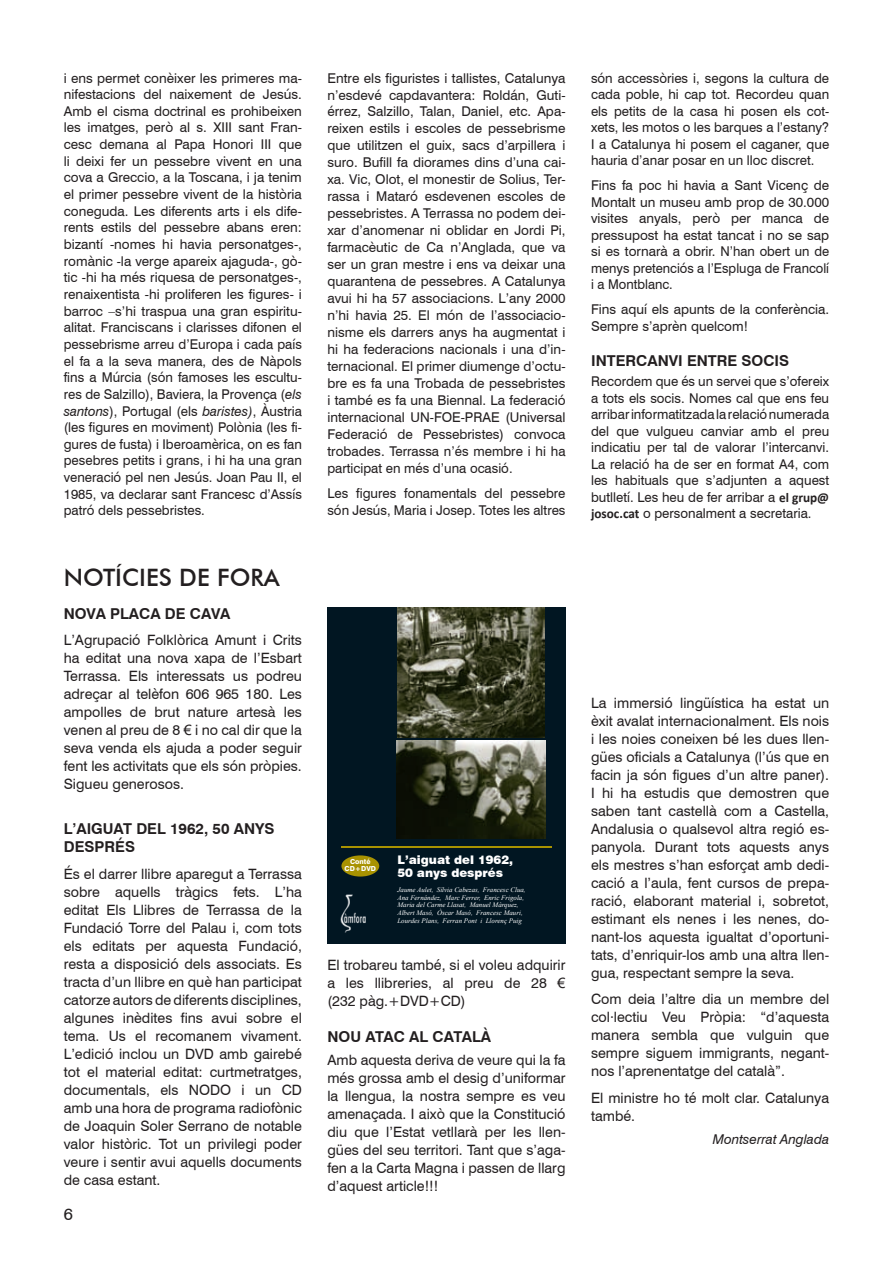
<style>
.page{position:relative;width:893px;height:1263px;background:#fff}
.page>*{position:absolute;margin:0;border:0;box-sizing:border-box;transform-origin:0 0}
.t1{font:500 24px "Futura BT";color:#231f20}
.t2{font:16.5px "Swiss 721 BT";color:#231f20}
.t3{font:700 15px/18px "Swiss 721 BT";color:#231f20}
.t4{font:14.25px/18px "Swiss 721 BT";color:#231f20;text-align:justify}
.t5{font:13.5px/16.6px "Swiss 721 BT";color:#231f20;text-align:justify}
.t6{font:italic 13.5px "Swiss 721 BT";color:#231f20}
.t7{font:900 11.85px/12.9px "Swiss 721 BT";color:#fff}
.t8{font:italic 6.9px/7.6px "Times New Roman";color:#fff}
.t9{font:800 6.9px/7.4px "Swiss 721 BT";color:#fff;text-align:center}
.s1{font-style:italic}
.s2{font-family:"Arial"}
.s3{font-family:"Calibri";font-weight:700}
</style>
<div class="page">
<div style="left:327px;top:607px;width:239px;height:337px;background:#011622"></div>
<hr style="left:341px;top:846px;width:211px;height:1px;background:#a89201">
<img style="left:341px;top:894px;width:25px;height:39px">
<img style="left:397px;top:740px;width:148px;height:99px">
<img style="left:397px;top:607px;width:148px;height:131px">
<div style="left:341px;top:855px;width:38px;height:21px;background:#a89201;border-radius:50%"></div>
<p class="t5" style="left:64px;top:69px;width:240px">i ens permet conèixer les primeres ma&shy;nifestacions del naixement de Jesús.<br>Amb el cisma doctrinal es prohibeixen les imatges, però al s. XIII sant Fran&shy;cesc demana al Papa Honori III que li deixi fer un pessebre vivent en una cova a Greccio, a la Toscana, i ja tenim el primer pessebre vivent de la història coneguda. Les diferents arts i els dife&shy;rents estils del pessebre abans eren: bizantí -nomes hi havia personatges-, romànic -la verge apareix ajaguda-, gò&shy;tic -hi ha més riquesa de personatges-, renaixentista -hi proliferen les figures- i barroc –s’hi traspua una gran espiritu&shy;alitat. Franciscans i clarisses difonen el pessebrisme arreu d’Europa i cada país el fa a la seva manera, des de Nàpols fins a Múrcia (són famoses les escultu&shy;res de Salzillo), Baviera, la Provença (<span class="s1">els santons</span>), Portugal (els <span class="s1">baristes)</span>, Àustria (les figures en moviment) Polònia (les fi&shy;gures de fusta) i Iberoamèrica, on es fan pesebres petits i grans, i hi ha una gran veneració pel nen Jesús. Joan Pau II, el 1985, va declarar sant Francesc d’Assís patró dels pessebristes.</p>
<p class="t5" style="left:327px;top:69px;width:240px">Entre els figuristes i tallistes, Catalunya n’esdevé capdavantera: Roldán, Guti&shy;érrez, Salzillo, Talan, Daniel, etc. Apa&shy;reixen estils i escoles de pessebrisme que utilitzen el guix, sacs d’arpillera i suro. Bufill fa diorames dins d’una cai&shy;xa. Vic, Olot, el monestir de Solius, Ter&shy;rassa i Mataró esdevenen escoles de pessebristes. A Terrassa no podem dei&shy;xar d’anomenar ni oblidar en Jordi Pi, farmacèutic de Ca n’Anglada, que va ser un gran mestre i ens va deixar una quarantena de pessebres. A Catalunya avui hi ha 57 associacions. L’any 2000 n’hi havia 25. El món de l’associacio&shy;nisme els darrers anys ha augmentat i hi ha federacions nacionals i una d’in&shy;ternacional. El primer diumenge d’octu&shy;bre es fa una Trobada de pessebristes i també es fa una Biennal. La federació internacional UN-FOE-PRAE (Universal Federació de Pessebristes) convoca trobades. Terrassa n’és membre i hi ha participat en més d’una ocasió.</p>
<p class="t5" style="left:327px;top:485px;width:240px">Les figures fonamentals del pessebre són Jesús, Maria i Josep. Totes les altres</p>
<h1 class="t1" style="left:64px;top:563px;width:170px">NOTÍCI ES DE FORA</h1>
<p class="t3" style="left:64px;top:604px;width:168px">NOVA PLACA DE CAVA</p>
<p class="t4" style="left:64px;top:631px;width:240px">L’Agrupació Folklòrica Amunt i Crits ha editat una nova xapa de l’Esbart Terrassa. Els interessats us podreu adreçar al telèfon 606 965 180. Les ampolles de brut nature artesà les venen al preu de 8 <span class="s2">€</span> i no cal dir que la seva venda els ajuda a poder seguir fent les activitats que els són pròpies.<br>Sigueu generosos.</p>
<p class="t3" style="left:64px;top:820px;width:212px">L’AIGUAT DEL 1962, 50 ANYS<br>DESPRÉS</p>
<p class="t4" style="left:64px;top:864px;width:240px">És el darrer llibre aparegut a Terrassa sobre aquells tràgics fets. L’ha editat Els Llibres de Terrassa de la Fundació Torre del Palau i, com tots els editats per aquesta Fundació, resta a disposició dels associats. Es tracta d’un llibre en què han participat catorze autors de diferents disciplines, algunes inèdites fins avui sobre el tema. Us el recomanem vivament.<br>L’edició inclou un DVD amb gairebé tot el material editat: curtmetratges, documentals, els NODO i un CD amb una hora de programa radiofònic de Joaquin Soler Serrano de notable valor històric. Tot un privilegi poder veure i sentir avui aquells documents de casa estant.</p>
<p class="t2" style="left:64px;top:1204px;width:11px">6</p>
<p class="t9" style="left:345px;top:858px;width:33px">Conté<br>CD+DVD</p>
<p class="t7" style="left:397px;top:854px;width:117px">L’aiguat del 1962,<br>50 anys després</p>
<p class="t8" style="left:397px;top:886px;width:130px">Jaume Aulet, Sílvia Cabezas, Francesc Clua, Ana Fernández, Marc Ferrer, Enric Frigola, Maria del Carme Llasat, Manuel Màrquez, Albert Masó, Òscar Masó, Francesc Mauri, Lourdes Plans, Ferran Pont i Llorenç Puig</p>
<p class="t4" style="left:327px;top:955px;width:240px">El trobareu també, si el voleu adquirir a les llibreries, al preu de 28 <span class="s2">€ </span>(232 pàg.+DVD+CD)</p>
<p class="t3" style="left:327px;top:1028px;width:165px">NOU ATAC AL CATALÀ</p>
<p class="t4" style="left:327px;top:1050px;width:240px">Amb aquesta deriva de veure qui la fa més grossa amb el desig d’uniformar la llengua, la nostra sempre es veu amenaçada. I això que la Constitució diu que l’Estat vetllarà per les llen&shy;gües del seu territori. Tant que s’aga&shy;fen a la Carta Magna i passen de llarg d’aquest article!!!</p>
<p class="t5" style="left:591px;top:69px;width:240px">són accessòries i, segons la cultura de cada poble, hi cap tot. Recordeu quan els petits de la casa hi posen els cot&shy;xets, les motos o les barques a l’estany?<br>I a Catalunya hi posem el caganer, que hauria d’anar posar en un lloc discret.</p>
<p class="t5" style="left:591px;top:177px;width:240px">Fins fa poc hi havia a Sant Vicenç de Montalt un museu amb prop de 30.000 visites anyals, però per manca de pressupost ha estat tancat i no se sap si es tornarà a obrir. N’han obert un de menys pretenciós a l’Espluga de Francolí i a Montblanc.</p>
<p class="t5" style="left:591px;top:301px;width:240px">Fins aquí els apunts de la conferència.<br>Sempre s’aprèn quelcom!</p>
<p class="t3" style="left:591px;top:351px;width:200px">INTERCANVI ENTRE SOCIS</p>
<p class="t5" style="left:591px;top:373px;width:240px">Recordem que és un servei que s’ofereix a tots els socis. Nomes cal que ens feu arribar informatitzada la relació numerada del que vulgueu canviar amb el preu indicatiu per tal de valorar l’intercanvi.<br>La relació ha de ser en format A4, com les habituals que s’adjunten a aquest butlletí. Les heu de fer arribar a <span class="s3">el grup@ josoc.cat</span> o personalment a secretaria.</p>
<p class="t4" style="left:591px;top:693px;width:240px">La immersió lingüística ha estat un èxit avalat internacionalment. Els nois i les noies coneixen bé les dues llen&shy;gües oficials a Catalunya (l’ús que en facin ja són figues d’un altre paner).<br>I hi ha estudis que demostren que saben tant castellà com a Castella, Andalusia o qualsevol altra regió es&shy;panyola. Durant tots aquests anys els mestres s’han esforçat amb dedi&shy;cació a l’aula, fent cursos de prepa&shy;ració, elaborant material i, sobretot, estimant els nenes i les nenes, do&shy;nant-los aquesta igualtat d’oportuni&shy;tats, d’enriquir-los amb una altra llen&shy;gua, respectant sempre la seva.</p>
<p class="t4" style="left:591px;top:990px;width:240px">Com deia l’altre dia un membre del col·lectiu Veu Pròpia: “d’aquesta manera sembla que vulguin que sempre siguem immigrants, negant&shy;nos l’aprenentatge del català”.</p>
<p class="t4" style="left:591px;top:1088px;width:240px">El ministre ho té molt clar. Catalunya també.</p>
<p class="t6" style="left:713px;top:1131px;width:118px">Montserrat Anglada</p>
</div>
